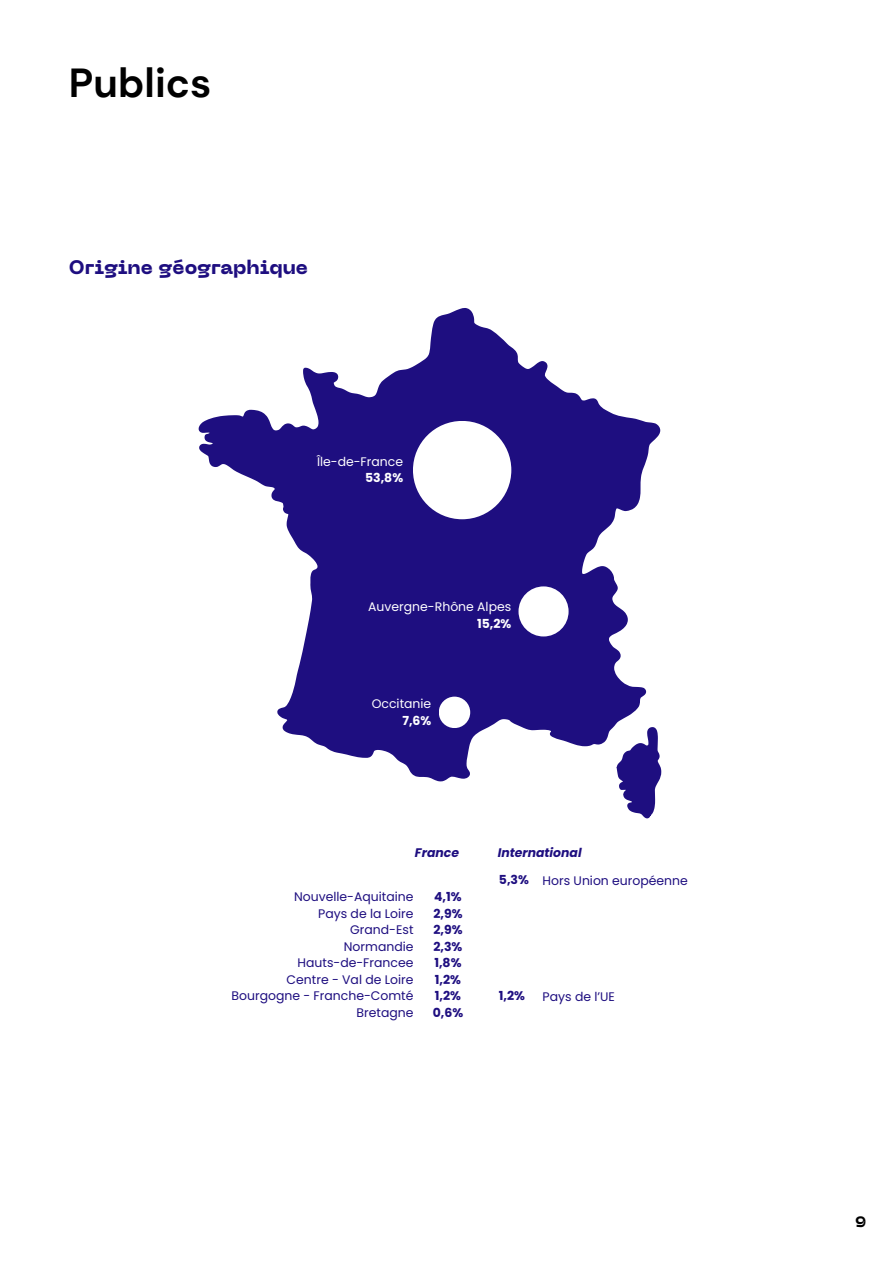
<style>
.page{position:relative;width:893px;height:1264px;background:#fff}
.page>*{position:absolute;margin:0;border:0;box-sizing:border-box;transform-origin:0 0}
.t1{font:700 40.5px "DM Sans";color:#000}
.t2{font:800 19.5px "PP Neue Machina";color:#1e0e80}
.t3{font:800 15px "PP Neue Machina";color:#000}
.t4{font:12.45px/16.5px "Poppins";color:#1e0e80;text-align:right}
.t5{font:12.45px "Poppins";color:#fff}
.t6{font:700 12.45px/16.5px "Poppins";color:#1e0e80}
.t7{font:italic 700 12.45px "Poppins";color:#1e0e80}
.t8{font:700 12.45px "Poppins";color:#fff}
</style>
<div class="page">
<svg style="left:199px;top:308px;width:461px;height:473px;fill:#1e0e80"></svg>
<svg style="left:616px;top:727px;width:45px;height:91px"></svg>
<div style="left:413px;top:421px;width:98px;height:98px;background:#fff;border-radius:50%"></div>
<div style="left:518px;top:586px;width:50px;height:50px;background:#fff;border-radius:50%"></div>
<div style="left:439px;top:696px;width:31px;height:32px;background:#fff;border-radius:50%"></div>
<h1 class="t1" style="left:69px;top:57px;width:144px">Publics</h1>
<h2 class="t2" style="left:69px;top:260px;width:241px">Origine géographique</h2>
<p class="t5" style="left:317px;top:452px;width:88px">Île-de-France</p>
<p class="t8" style="left:365px;top:469px;width:40px">53,8%</p>
<p class="t5" style="left:368px;top:598px;width:144px">Auvergne-Rhône Alpes</p>
<p class="t8" style="left:477px;top:614px;width:36px">15,2%</p>
<p class="t5" style="left:372px;top:695px;width:61px">Occitanie</p>
<p class="t8" style="left:402px;top:711px;width:30px">7,6%</p>
<p class="t7" style="left:415px;top:843px;width:46px">France</p>
<p class="t7" style="left:497px;top:843px;width:85px">International</p>
<p class="t4" style="left:542px;top:871px;width:147px">Hors Union européenne</p>
<p class="t6" style="left:499px;top:871px;width:31px">5,3%</p>
<p class="t4" style="left:231px;top:888px;width:183px">Nouvelle-Aquitaine<br>Pays de la Loire<br>Grand-Est<br>Normandie<br>Hauts-de-Francee<br>Centre - Val de Loire<br>Bourgogne - Franche-Comté<br>Bretagne</p>
<p class="t6" style="left:432px;top:888px;width:32px">4,1%<br>2,9%<br>2,9%<br>2,3%<br>1,8%<br>1,2%<br>1,2%<br>0,6%</p>
<p class="t6" style="left:499px;top:987px;width:28px">1,2%</p>
<p class="t4" style="left:542px;top:987px;width:74px">Pays de l’UE</p>
<p class="t3" style="left:855px;top:1216px;width:12px">9</p>
</div>
